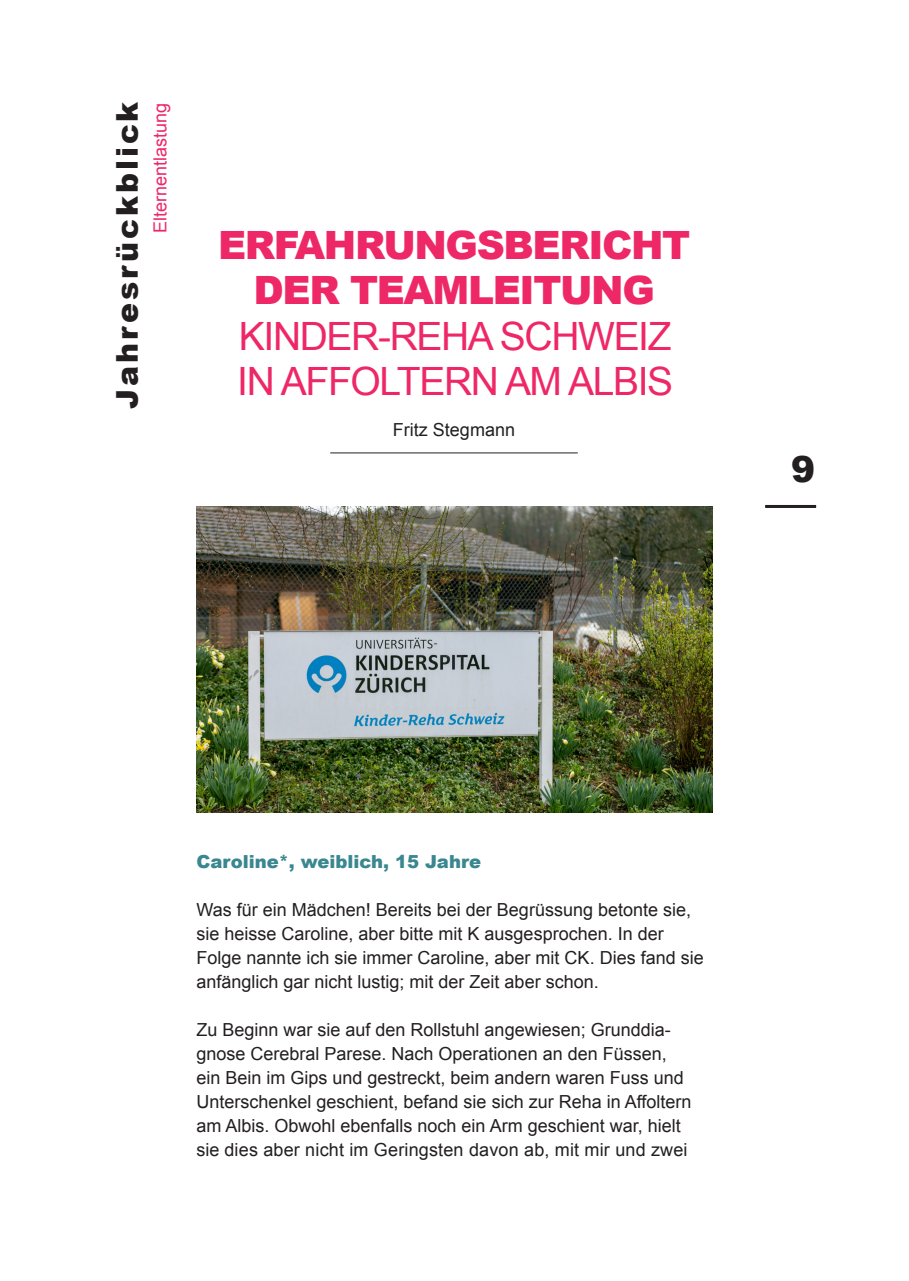
<style>
.page{position:relative;width:909px;height:1281px;background:#fff}
.page>*{position:absolute;margin:0;border:0;box-sizing:border-box;transform-origin:0 0}
.t1{font:39px/45px "Arial";letter-spacing:-.035em;color:#ee2767}
.t2{font:900 39px/45px "Arial";letter-spacing:-.035em;color:#ee2767;text-align:center}
.t3{font:900 36px "Arial";color:#231f20}
.t4{font:900 30px "Arial";letter-spacing:.1em;color:#231f20}
.t5{font:18px/24px "Arial";color:#231f20}
.t6{font:900 18px "Arial";color:#3a8790}
.t7{font:18px "Arial";color:#ee2767}
</style>
<div class="page">
<hr style="left:765px;top:505px;width:51px;height:3px;background:#231f20">
<hr style="left:330px;top:453px;width:248px;height:1px;background:#231f20">
<img style="left:196px;top:506px;width:516px;height:306px">
<h3 class="t4" style="left:105px;top:408px;width:308px;rotate:-90deg">Jahresrückblick</h3>
<p class="t7" style="left:148px;top:233px;width:132px;rotate:-90deg">Elternentlastung</p>
<h1 class="t2" style="left:218px;top:222px;width:474px">ERFAHRUNGSBERICHT<br>DER TEAMLEITUNG</h1>
<h1 class="t1" style="left:237px;top:314px;width:437px">KINDER-REHA SCHWEIZ<br>IN AFFOLTERN AM ALBIS</h1>
<p class="t5" style="left:393px;top:418px;width:124px">Fritz Stegmann</p>
<h2 class="t3" style="left:791px;top:443px;width:26px">9</h2>
<p class="t6" style="left:196px;top:848px;width:286px">Caroline*, weiblich, 15 Jahre</p>
<p class="t5" style="left:196px;top:898px;width:509px">Was für ein Mädchen! Bereits bei der Begrüssung betonte sie, sie heisse Caroline, aber bitte mit K ausgesprochen. In der Folge nannte ich sie immer Caroline, aber mit CK. Dies fand sie anfänglich gar nicht lustig; mit der Zeit aber schon.</p>
<p class="t5" style="left:196px;top:1018px;width:496px">Zu Beginn war sie auf den Rollstuhl angewiesen; Grunddia&shy;gnose Cerebral Parese. Nach Operationen an den Füssen, ein Bein im Gips und gestreckt, beim andern waren Fuss und Unterschenkel geschient, befand sie sich zur Reha in Affoltern am Albis. Obwohl ebenfalls noch ein Arm geschient war, hielt sie dies aber nicht im Geringsten davon ab, mit mir und zwei</p>
</div>
